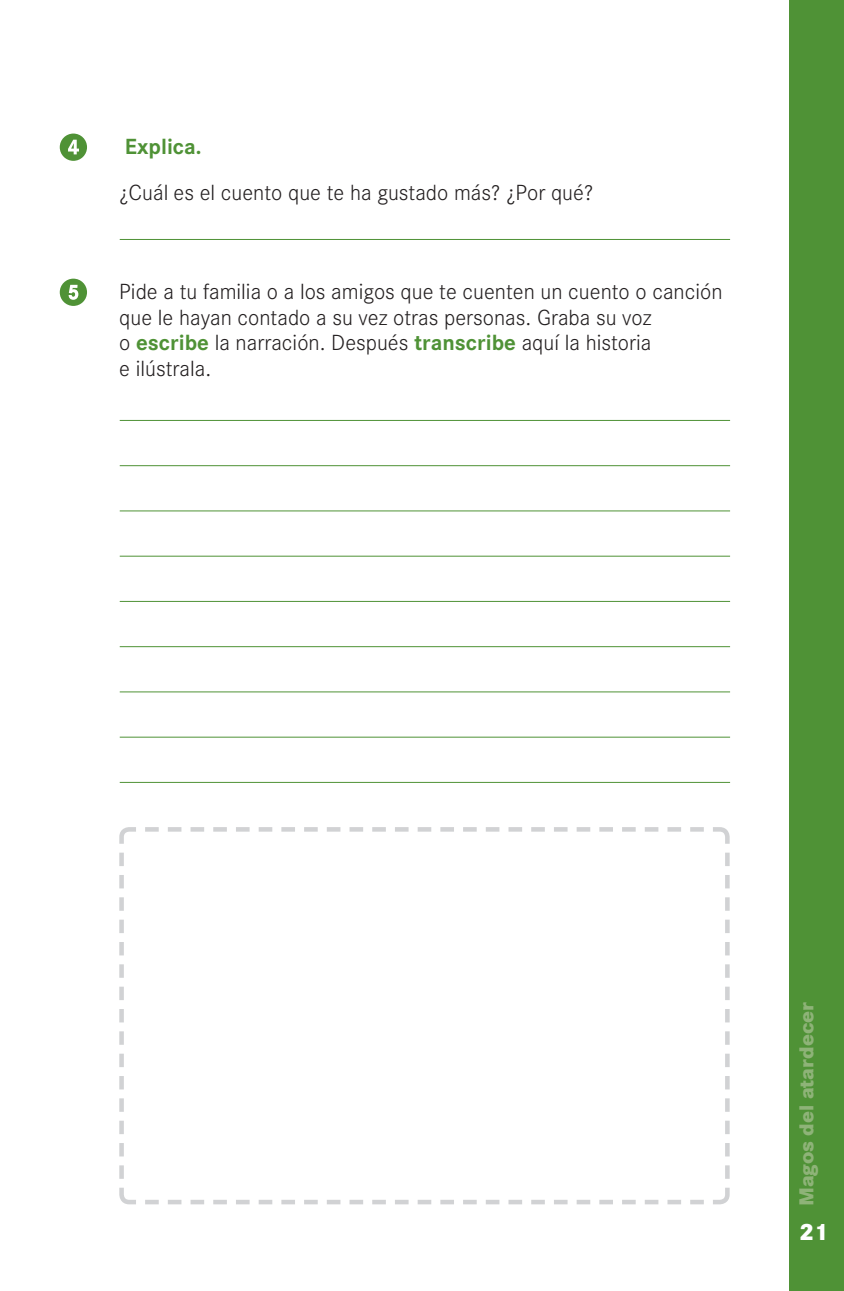
<style>
.page{position:relative;width:844px;height:1291px;background:#fff}
.page>*{position:absolute;margin:0;border:0;box-sizing:border-box;transform-origin:0 0}
.t1{font:800 24.5px "Corporate S";color:#fff}
.t2{font:300 22.75px/25.4px "Corporate S";color:#231f20}
.t3{font:700 22.75px "Corporate S";color:#4f9236}
.t4{font:800 21px "Corporate S";color:#8eb378}
.s1{font-weight:700;color:#4f9236}
</style>
<div class="page">
<div style="left:789px;top:0;width:55px;height:1290px;background:#4f9236"></div>
<hr style="left:120px;top:239px;width:610px;height:1px;background:#4f9236">
<hr style="left:120px;top:420px;width:610px;height:1px;background:#4f9236">
<hr style="left:120px;top:465px;width:610px;height:1px;background:#4f9236">
<hr style="left:120px;top:510px;width:610px;height:1px;background:#4f9236">
<hr style="left:120px;top:555px;width:610px;height:1px;background:#4f9236">
<hr style="left:120px;top:601px;width:610px;height:1px;background:#4f9236">
<hr style="left:120px;top:646px;width:610px;height:1px;background:#4f9236">
<hr style="left:120px;top:691px;width:610px;height:1px;background:#4f9236">
<hr style="left:120px;top:736px;width:610px;height:1px;background:#4f9236">
<hr style="left:120px;top:781px;width:610px;height:1px;background:#4f9236">
<svg style="left:119px;top:827px;width:611px;height:378px"></svg>
<svg style="left:60px;top:133px;width:27px;height:28px"></svg>
<svg style="left:60px;top:278px;width:27px;height:28px"></svg>
<p class="t3" style="left:125px;top:134px;width:78px">Explica.</p>
<p class="t2" style="left:119px;top:180px;width:475px">¿Cuál es el cuento que te ha gustado más? ¿Por qué?</p>
<p class="t2" style="left:119px;top:279px;width:605px">Pide a tu familia o a los amigos que te cuenten un cuento o canción que le hayan contado a su vez otras personas. Graba su voz<br>o <span class="s1">escribe</span> la narración. Después <span class="s1">transcribe</span> aquí la historia<br>e ilústrala.</p>
<p class="t4" style="left:794px;top:1206px;width:206px;rotate:-90deg">Magos del atardecer</p>
<p class="t1" style="left:799px;top:1216px;width:32px">21</p>
</div>
